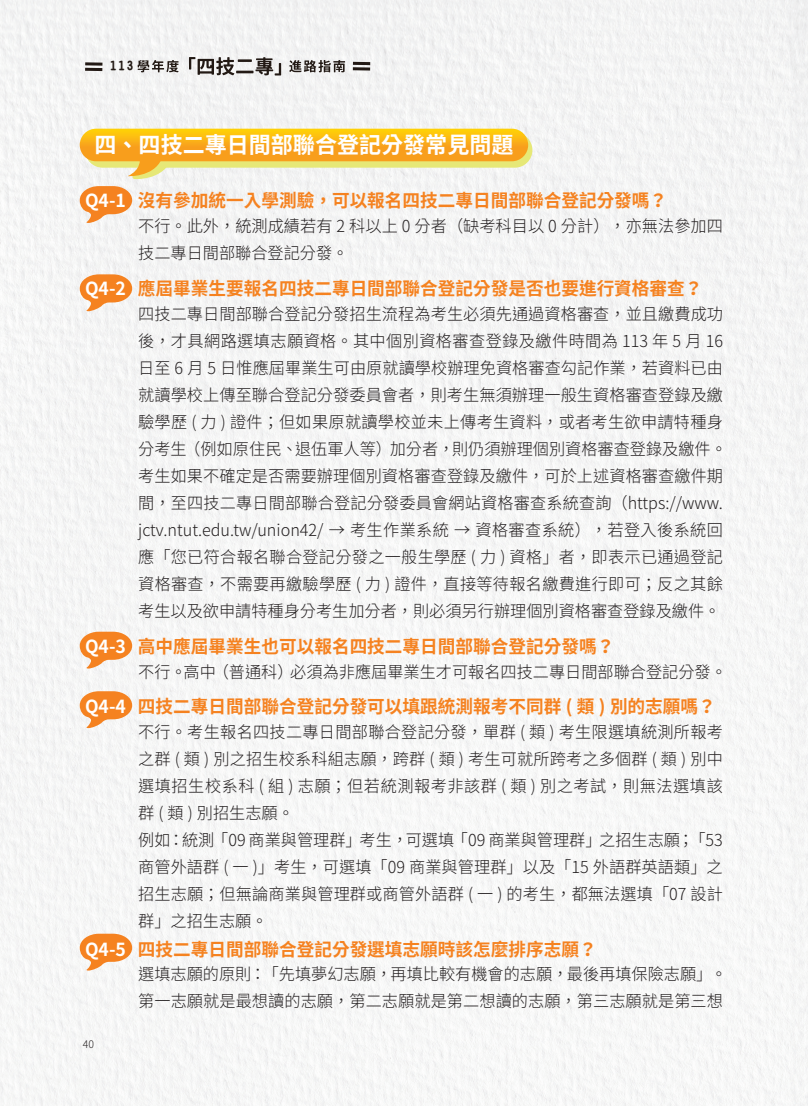
<style>
.page{position:relative;width:808px;height:1106px;background:#f6f6f6}
.page>*{position:absolute;margin:0;border:0;box-sizing:border-box;transform-origin:0 0}
.二標{font:700 22.5px "Noto Sans CJ Ktc";color:#fff}
.三標{font:700 18px "Noto Sans CJ Ktc";color:#f58220}
.內文{font:300 16.5px/27px "Noto Sans CJ Ktc";letter-spacing:.005em;color:#231f20}
.t1{font:900 12px "Yen Round";color:#221914}
.t2{font:300 10.5px "Noto Sans CJ Ktc";color:#231f20}
.s1{color:#fff}
</style>
<div class="page">
<hr style="left:353px;top:62px;width:17px;height:3px;background:#221914">
<svg style="left:353px;top:67px;width:17px;height:4px"></svg>
<svg style="left:85px;top:62px;width:17px;height:4px"></svg>
<hr style="left:85px;top:68px;width:17px;height:3px;background:#221914">
<svg style="left:138px;top:60px;width:41px;height:12px"></svg>
<svg style="left:289px;top:60px;width:56px;height:12px"></svg>
<svg style="left:189px;top:57px;width:92px;height:18px"></svg>
<svg style="left:788px;top:159px;width:20px;height:71px"></svg>
<svg style="left:80px;top:933px;width:52px;height:37px"></svg>
<svg style="left:80px;top:691px;width:52px;height:37px"></svg>
<svg style="left:80px;top:631px;width:52px;height:37px"></svg>
<svg style="left:80px;top:274px;width:52px;height:37px"></svg>
<svg style="left:87px;top:135px;width:443px;height:30px"></svg>
<div style="left:85px;top:133px;width:447px;height:35px;border:4px solid #e6e877;border-radius:15px"></div>
<div style="left:80px;top:129px;width:448px;height:32px;background:linear-gradient(to bottom,#fec90d,#f69320);border-radius:16px"></div>
<svg style="left:80px;top:155px;width:96px;height:68px"></svg>
<p class="t1" style="left:110px;top:59px;width:24px">113</p>
<p class="二標" style="left:94px;top:132px;width:420px">四、四技二專日間部聯合登記分發常見問題</p>
<p class="三標" style="left:85px;top:190px;width:584px"><span class="s1">Q4-1</span> 沒有參加統一入學測驗，可以報名四技二專日間部聯合登記分發嗎？</p>
<p class="內文" style="left:138px;top:213px;width:586px">不行。此外，統測成績若有 2 科以上 0 分者（缺考科目以 0 分計），亦無法參加四技二專日間部聯合登記分發。</p>
<p class="三標" style="left:85px;top:278px;width:619px"><span class="s1">Q4-2</span> 應屆畢業生要報名四技二專日間部聯合登記分發是否也要進行資格審查？</p>
<p class="內文" style="left:138px;top:300px;width:590px">四技二專日間部聯合登記分發招生流程為考生必須先通過資格審查，並且繳費成功後，才具網路選填志願資格。其中個別資格審查登錄及繳件時間為 113 年 5 月 16日至 6 月 5 日惟應屆畢業生可由原就讀學校辦理免資格審查勾記作業，若資料已由就讀學校上傳至聯合登記分發委員會者，則考生無須辦理一般生資格審查登錄及繳驗學歷 ( 力 ) 證件；但如果原就讀學校並未上傳考生資料，或者考生欲申請特種身分考生（例如原住民、退伍軍人等）加分者，則仍須辦理個別資格審查登錄及繳件。</p>
<p class="內文" style="left:138px;top:462px;width:586px;text-align:justify">考生如果不確定是否需要辦理個別資格審查登錄及繳件，可於上述資格審查繳件期間，至四技二專日間部聯合登記分發委員會網站資格審查系統查詢（https://www. jctv.ntut.edu.tw/union42/ → 考生作業系統 → 資格審查系統），若登入後系統回應「您已符合報名聯合登記分發之一般生學歷 ( 力 ) 資格」者，即表示已通過登記資格審查，不需要再繳驗學歷 ( 力 ) 證件，直接等待報名繳費進行即可；反之其餘考生以及欲申請特種身分考生加分者，則必須另行辦理個別資格審查登錄及繳件。</p>
<p class="三標" style="left:85px;top:636px;width:531px"><span class="s1">Q4-3</span> 高中應屆畢業生也可以報名四技二專日間部聯合登記分發嗎？</p>
<p class="內文" style="left:138px;top:658px;width:590px">不行。高中（普通科）必須為非應屆畢業生才可報名四技二專日間部聯合登記分發。</p>
<p class="三標" style="left:85px;top:696px;width:632px"><span class="s1">Q4-4</span> 四技二專日間部聯合登記分發可以填跟統測報考不同群 ( 類 ) 別的志願嗎？</p>
<p class="內文" style="left:138px;top:719px;width:586px;text-align:justify">不行。考生報名四技二專日間部聯合登記分發，單群 ( 類 ) 考生限選填統測所報考之群 ( 類 ) 別之招生校系科組志願，跨群 ( 類 ) 考生可就所跨考之多個群 ( 類 ) 別中選填招生校系科 ( 組 ) 志願；但若統測報考非該群 ( 類 ) 別之考試，則無法選填該群 ( 類 ) 別招生志願。</p>
<p class="內文" style="left:138px;top:827px;width:586px;text-align:justify">例如：統測「09 商業與管理群」考生，可選填「09 商業與管理群」之招生志願；「53商管外語群 ( 一 )」考生，可選填「09 商業與管理群」以及「15 外語群英語類」之招生志願；但無論商業與管理群或商管外語群 ( 一 ) 的考生，都無法選填「07 設計群」之招生志願。</p>
<p class="三標" style="left:85px;top:938px;width:513px"><span class="s1">Q4-5</span> 四技二專日間部聯合登記分發選填志願時該怎麼排序志願？</p>
<p class="內文" style="left:138px;top:961px;width:590px">選填志願的原則：「先填夢幻志願，再填比較有機會的志願，最後再填保險志願」。第一志願就是最想讀的志願，第二志願就是第二想讀的志願，第三志願就是第三想</p>
<p class="t2" style="left:83px;top:1038px;width:13px">40</p>
</div>
